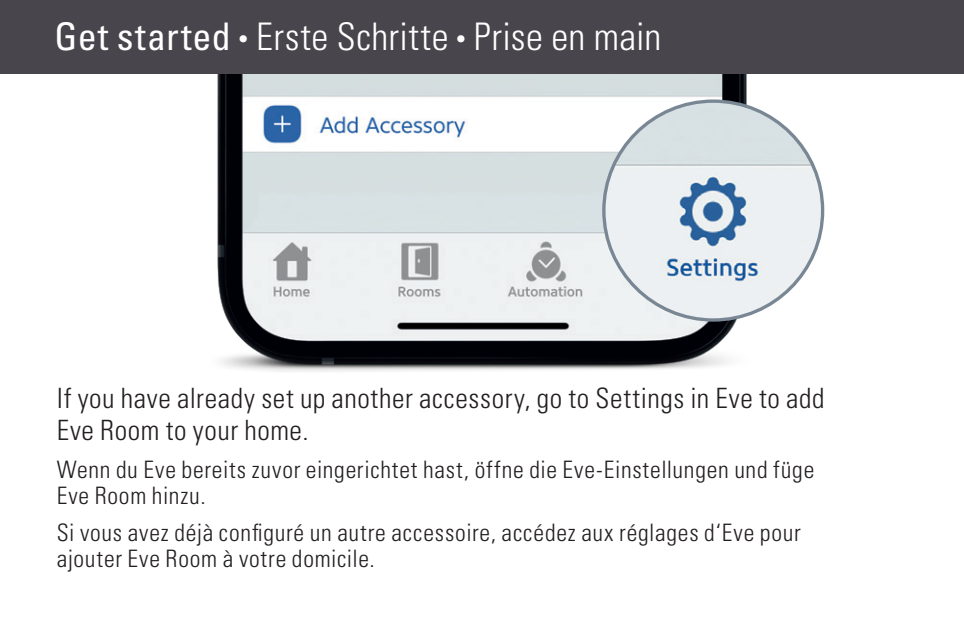
<style>
.page{position:relative;width:964px;height:624px;background:#fff}
.page>*{position:absolute;margin:0;border:0;box-sizing:border-box;transform-origin:0 0}
.t1{font:300 condensed 38px "Univers LT Std";letter-spacing:.01em;color:#fff}
.t2{font:300 condensed 28px/32px "Univers LT Std";letter-spacing:.02em;color:#231f20}
.t3{font:300 condensed 24px/26px "Univers LT Std";letter-spacing:.03em;color:#231f20}
.s1{font-weight:400}
.s2{font-weight:700;font-size:20px}
</style>
<div class="page">
<img style="left:217px;top:74px;width:553px;height:298px">
<img style="left:604px;top:101px;width:218px;height:219px;border-radius:109px">
<div style="left:0;top:0;width:964px;height:74px;background:#48464c"></div>
<h1 class="t1" style="left:54px;top:14px;width:608px"><span class="s1">Get started</span> <span class="s2">•</span> Erste Schritte <span class="s2">•</span> Prise en main</h1>
<p class="t2" style="left:57px;top:382px;width:769px">If you have already set up another accessory, go to Settings in Eve to add<br>Eve Room to your home.</p>
<p class="t3" style="left:57px;top:456px;width:759px">Wenn du Eve bereits zuvor eingerichtet hast, öffne die Eve-Einstellungen und füge<br>Eve Room hinzu.</p>
<p class="t3" style="left:57px;top:519px;width:745px">Si vous avez déjà configuré un autre accessoire, accédez aux réglages d‘Eve pour ajouter Eve Room à votre domicile.</p>
</div>
